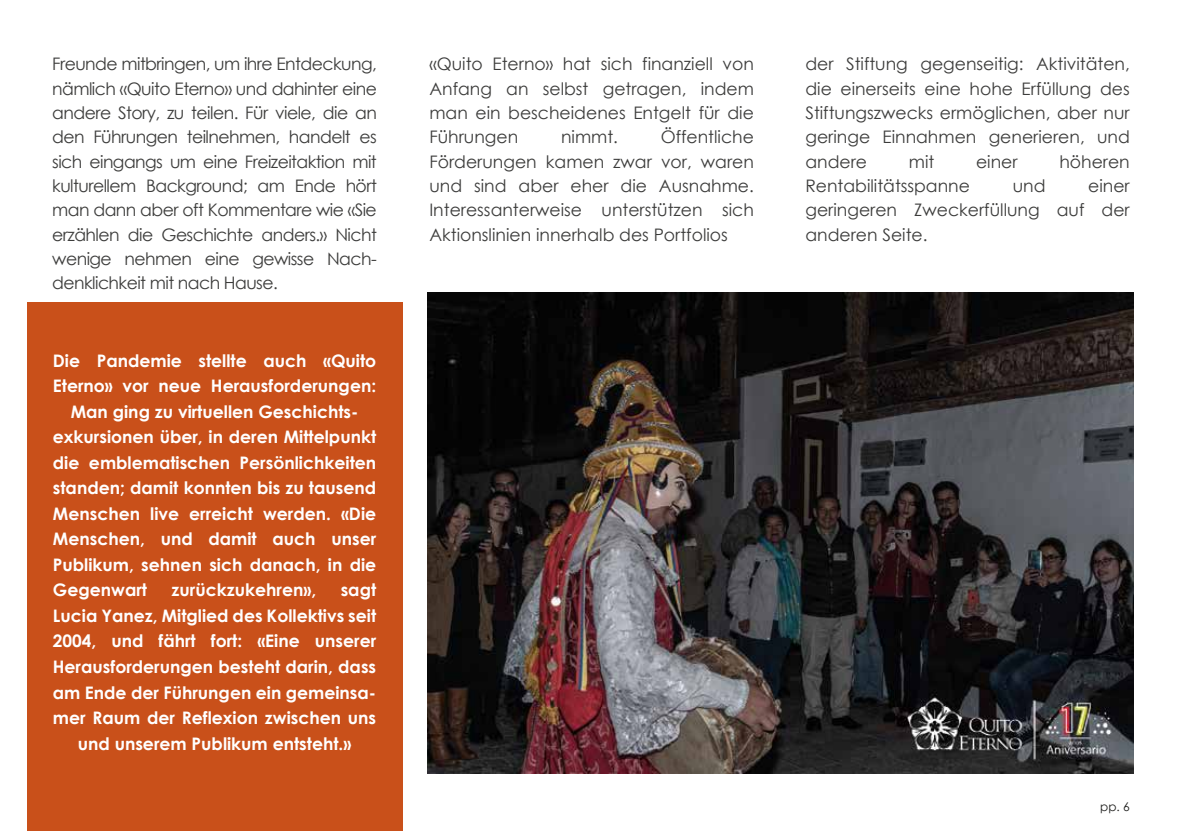
<style>
.page{position:relative;width:1182px;height:831px;background:#fff}
.page>*{position:absolute;margin:0;border:0;box-sizing:border-box;transform-origin:0 0}
.t1{font:17.25px/24.3px "Century Gothic";color:#3c3c3b;text-align:justify}
.t2{font:700 17.25px "Century Gothic";color:#fff}
.t3{font:12px "Century Gothic";color:#1d1d1b}
</style>
<div class="page">
<img style="left:427px;top:292px;width:706px;height:481px">
<div style="left:27px;top:302px;width:376px;height:528px;background:#c9501a"></div>
<p class="t1" style="left:52px;top:51px;width:326px">Freunde mitbringen, um ihre Entdeckung, nämlich «Quito Eterno» und dahinter eine andere Story, zu teilen. Für viele, die an den Führungen teilnehmen, handelt es sich eingangs um eine Freizeitaktion mit kulturellem Background; am Ende hört man dann aber oft Kommentare wie «Sie erzählen die Geschichte anders.» Nicht wenige nehmen eine gewisse Nach&shy;denklichkeit mit nach Hause.</p>
<p class="t1" style="left:429px;top:52px;width:326px">«Quito Eterno» hat sich finanziell von Anfang an selbst getragen, indem man ein bescheidenes Entgelt für die Führungen</p>
<p class="t1" style="left:429px;top:124px;width:326px;text-indent:231px">Öffentliche Förderungen kamen zwar vor, waren und sind aber eher die Ausnahme.<br>Interessanterweise unterstützen sich Aktionslinien innerhalb des Portfolios</p>
<p class="t1" style="left:561px;top:124px;width:58px">nimmt.</p>
<p class="t2" style="left:53px;top:347px;width:325px">Die Pandemie stellte auch «Quito</p>
<p class="t2" style="left:53px;top:372px;width:325px">Eterno» vor neue Herausforderungen:</p>
<p class="t2" style="left:71px;top:398px;width:289px">Man ging zu virtuellen Geschichts-</p>
<p class="t2" style="left:53px;top:423px;width:325px">exkursionen über, in deren Mittelpunkt</p>
<p class="t2" style="left:53px;top:449px;width:325px">die emblematischen Persönlichkeiten</p>
<p class="t2" style="left:53px;top:474px;width:325px">standen; damit konnten bis zu tausend</p>
<p class="t2" style="left:53px;top:500px;width:325px">Menschen live erreicht werden. «Die</p>
<p class="t2" style="left:53px;top:525px;width:325px">Menschen, und damit auch unser</p>
<p class="t2" style="left:53px;top:551px;width:325px">Publikum, sehnen sich danach, in die</p>
<p class="t2" style="left:53px;top:576px;width:96px">Gegenwart</p>
<p class="t2" style="left:172px;top:576px;width:146px">zurückzukehren»,</p>
<p class="t2" style="left:341px;top:576px;width:37px">sagt</p>
<p class="t2" style="left:53px;top:602px;width:325px">Lucia Yanez, Mitglied des Kollektivs seit</p>
<p class="t2" style="left:53px;top:627px;width:325px">2004, und fährt fort: «Eine unserer</p>
<p class="t2" style="left:53px;top:653px;width:325px">Herausforderungen besteht darin, dass</p>
<p class="t2" style="left:53px;top:678px;width:325px">am Ende der Führungen ein gemeinsa-</p>
<p class="t2" style="left:53px;top:704px;width:325px">mer Raum der Reflexion zwischen uns</p>
<p class="t2" style="left:78px;top:729px;width:275px">und unserem Publikum entsteht.»</p>
<p class="t1" style="left:805px;top:52px;width:326px">der Stiftung gegenseitig: Aktivitäten, die einerseits eine hohe Erfüllung des Stiftungszwecks ermöglichen, aber nur geringe Einnahmen generieren, und andere</p>
<p class="t1" style="left:909px;top:149px;width:27px">mit</p>
<p class="t1" style="left:976px;top:149px;width:43px">einer</p>
<p class="t1" style="left:1059px;top:149px;width:72px">höheren</p>
<p class="t1" style="left:805px;top:173px;width:166px">Rentabilitätsspanne</p>
<p class="t1" style="left:1013px;top:173px;width:34px">und</p>
<p class="t1" style="left:805px;top:173px;width:326px;text-indent:283px">einer geringeren Zweckerfüllung auf der anderen Seite.</p>
<p class="t3" style="left:1100px;top:797px;width:31px">pp. 6</p>
</div>
